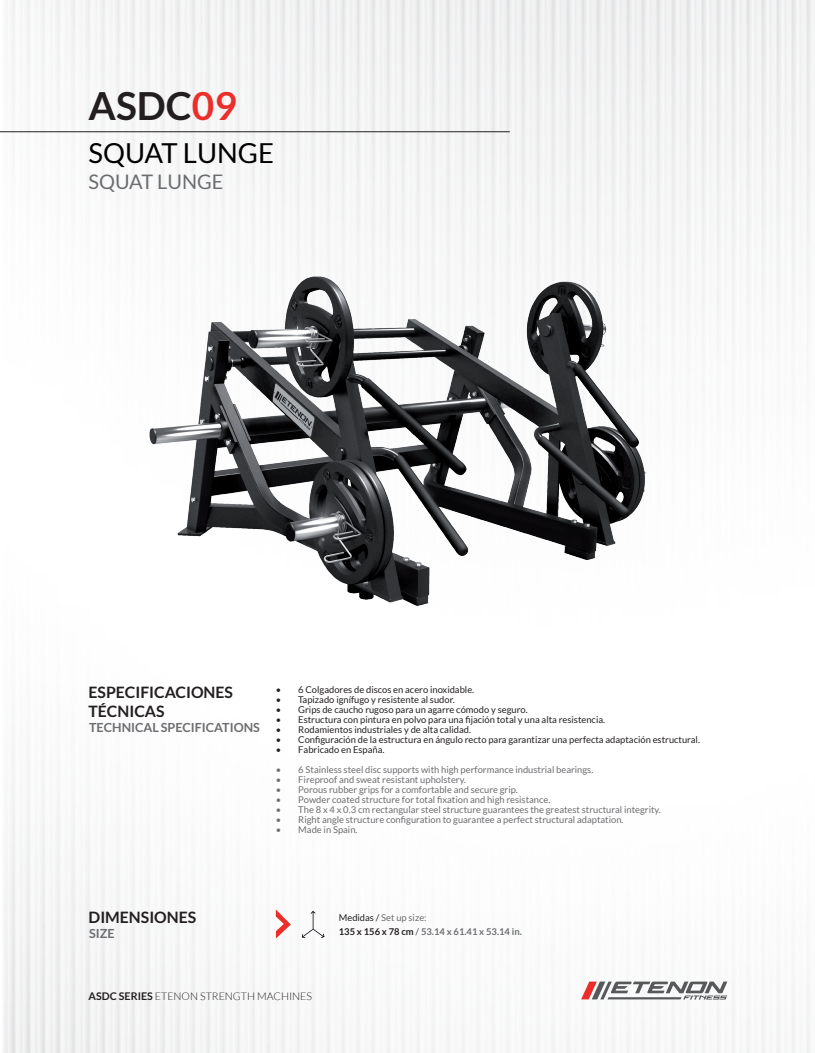
<style>
.page{position:relative;width:815px;height:1053px;background:#fff}
.page>*{position:absolute;margin:0;border:0;box-sizing:border-box;transform-origin:0 0}
.t1{font:700 38.75px "Lato";color:#231f20}
.t2{font:27.5px "Lato";color:#000}
.t3{font:20px "Lato";color:#6c6d70}
.t4{font:700 15.75px/18.9px "Lato";color:#231f20}
.t5{font:700 12.5px "Lato";color:#6c6d70}
.t6{font:300 10.62px "Lato";color:#231f20}
.t7{font:9.38px "Lato";color:#6c6d70}
.t8{font:9.38px "Lato";color:#231f20}
.t9{font:700 9.38px/13.8px "Lato";color:#6c6d70}
.s1{color:#eb2e29}
.s2{font-weight:400;color:#231f20}
.s3{font-weight:400}
.s4{color:#231f20}
.s5{font-weight:700}
</style>
<div class="page">
<img style="left:4px;top:0;width:811px;height:1052px">
<img style="left:130px;top:201px;width:570px;height:456px">
<hr style="left:0;top:131px;width:510px;height:1px;background:#231f20">
<svg style="left:276px;top:909px;width:15px;height:29px"></svg>
<svg style="left:302px;top:910px;width:22px;height:27px"></svg>
<svg style="left:581px;top:981px;width:146px;height:18px"></svg>
<h1 class="t1" style="left:89px;top:83px;width:150px">ASDC<span class="s1">09</span></h1>
<h2 class="t2" style="left:89px;top:138px;width:187px">SQUAT LUNGE</h2>
<h3 class="t3" style="left:89px;top:171px;width:136px">SQUAT LUNGE</h3>
<h3 class="t4" style="left:89px;top:682px;width:146px">ESPECIFICACIONES<br>TÉCNICAS</h3>
<h3 class="t5" style="left:89px;top:720px;width:172px">TECHNICAL SPECIFICATIONS</h3>
<p class="t8" style="left:276px;top:684px;width:200px">• 6 Colgadores de discos en acero inoxidable.</p>
<p class="t8" style="left:276px;top:694px;width:181px">• Tapizado ignífugo y resistente al sudor.</p>
<p class="t8" style="left:276px;top:704px;width:253px">• Grips de caucho rugoso para un agarre cómodo y seguro.</p>
<p class="t8" style="left:276px;top:714px;width:331px">• Estructura con pintura en polvo para una fijación total y una alta resistencia.</p>
<p class="t8" style="left:276px;top:724px;width:197px">• Rodamientos industriales y de alta calidad.</p>
<p class="t8" style="left:276px;top:734px;width:426px">• Configuración de la estructura en ángulo recto para garantizar una perfecta adaptación estructural.</p>
<p class="t8" style="left:276px;top:744px;width:110px">• Fabricado en España.</p>
<p class="t7" style="left:276px;top:764px;width:319px">• 6 Stainless steel disc supports with high performance industrial bearings.</p>
<p class="t7" style="left:276px;top:774px;width:192px">• Fireproof and sweat resistant upholstery.</p>
<p class="t7" style="left:276px;top:784px;width:244px">• Porous rubber grips for a comfortable and secure grip.</p>
<p class="t7" style="left:276px;top:794px;width:276px">• Powder coated structure for total fixation and high resistance.</p>
<p class="t7" style="left:276px;top:804px;width:386px">• The 8 x 4 x 0.3 cm rectangular steel structure guarantees the greatest structural integrity.</p>
<p class="t7" style="left:276px;top:814px;width:349px">• Right angle structure configuration to guarantee a perfect structural adaptation.</p>
<p class="t7" style="left:276px;top:824px;width:83px">• Made in Spain.</p>
<h3 class="t4" style="left:89px;top:907px;width:109px">DIMENSIONES</h3>
<h3 class="t5" style="left:89px;top:926px;width:27px">SIZE</h3>
<p class="t9" style="left:339px;top:910px;width:185px"><span class="s2">Medidas /</span> <span class="s3">Set up size:<br></span><span class="s4">135 x 156 x 78 cm</span> / 53.14 x 61.41 x 53.14 in.</p>
<p class="t6" style="left:89px;top:989px;width:225px"><span class="s5">ASDC SERIES</span> ETENON STRENGTH MACHINES</p>
</div>
